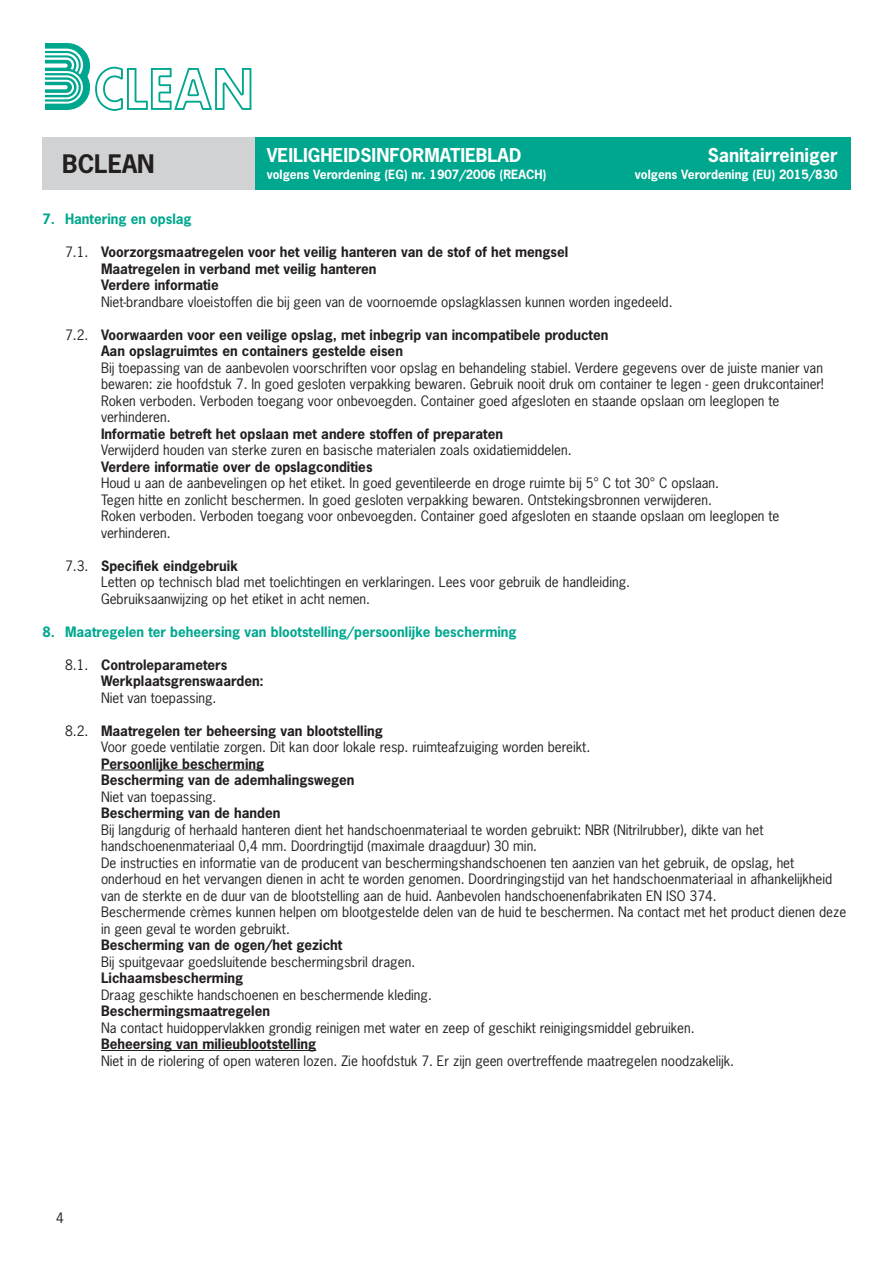
<style>
.page{position:relative;width:893px;height:1263px;background:#fff}
.page>*{position:absolute;margin:0;border:0;box-sizing:border-box;transform-origin:0 0}
.t1{font:700 24px "News Gothic Std";color:#231f20}
.t2{font:700 18px "News Gothic Std";color:#fff}
.t3{font:13.5px/16.5px "News Gothic Std";color:#231f20}
.t4{font:700 13.5px/16.5px "News Gothic Std";color:#231f20}
.t5{font:700 13.5px "News Gothic Std";color:#00a78f}
.t6{font:700 12px "News Gothic Std";color:#fff}
.s1{font-weight:400}
.s2{font-weight:700}
</style>
<div class="page">
<svg style="left:45px;top:43px;width:206px;height:68px"></svg>
<div style="left:43px;top:137px;width:212px;height:53px;background:#d1d2d4"></div>
<div style="left:255px;top:137px;width:595px;height:53px;background:#00a78f"></div>
<hr style="left:101px;top:770px;width:163px;height:1px;background:#231f20">
<hr style="left:101px;top:1050px;width:215px;height:1px;background:#231f20">
<h1 class="t1" style="left:62px;top:148px;width:94px">BCLEAN</h1>
<h2 class="t2" style="left:267px;top:143px;width:256px">VEILIGHEIDSINFORMATIEBLAD</h2>
<h2 class="t2" style="left:708px;top:143px;width:132px">Sanitairreiniger</h2>
<p class="t6" style="left:267px;top:167px;width:281px">volgens Verordening (EG) nr. 1907/2006 (REACH)</p>
<p class="t6" style="left:635px;top:167px;width:204px">volgens Verordening (EU) 2015/830</p>
<p class="t5" style="left:43px;top:210px;width:151px">7. Hantering en opslag</p>
<p class="t4" style="left:101px;top:243px;width:469px;text-indent:-36px"><span class="s1">7.1.</span> Voorzorgsmaatregelen voor het veilig hanteren van de stof of het mengsel<br>Maatregelen in verband met veilig hanteren<br>Verdere informatie</p>
<p class="t3" style="left:101px;top:293px;width:573px">Niet-brandbare vloeistoffen die bij geen van de voornoemde opslagklassen kunnen worden ingedeeld.</p>
<p class="t4" style="left:101px;top:326px;width:509px;text-indent:-36px"><span class="s1">7.2.</span> Voorwaarden voor een veilige opslag, met inbegrip van incompatibele producten<br>Aan opslagruimtes en containers gestelde eisen</p>
<p class="t3" style="left:101px;top:359px;width:724px">Bij toepassing van de aanbevolen voorschriften voor opslag en behandeling stabiel. Verdere gegevens over de juiste manier van bewaren: zie hoofdstuk 7. In goed gesloten verpakking bewaren. Gebruik nooit druk om container te legen - geen drukcontainer!<br>Roken verboden. Verboden toegang voor onbevoegden. Container goed afgesloten en staande opslaan om leeglopen te verhinderen.</p>
<p class="t4" style="left:101px;top:425px;width:403px">Informatie betreft het opslaan met andere stoffen of preparaten</p>
<p class="t3" style="left:101px;top:442px;width:472px">Verwijderd houden van sterke zuren en basische materialen zoals oxidatiemiddelen.</p>
<p class="t4" style="left:101px;top:458px;width:273px">Verdere informatie over de opslagcondities</p>
<p class="t3" style="left:101px;top:475px;width:680px">Houd u aan de aanbevelingen op het etiket. In goed geventileerde en droge ruimte bij 5° C tot 30° C opslaan.<br>Tegen hitte en zonlicht beschermen. In goed gesloten verpakking bewaren. Ontstekingsbronnen verwijderen.<br>Roken verboden. Verboden toegang voor onbevoegden. Container goed afgesloten en staande opslaan om leeglopen te verhinderen.</p>
<p class="t3" style="left:101px;top:557px;width:531px;text-indent:-36px">7.3. <span class="s2">Specifiek eindgebruik<br></span>Letten op technisch blad met toelichtingen en verklaringen. Lees voor gebruik de handleiding.<br>Gebruiksaanwijzing op het etiket in acht nemen.</p>
<p class="t5" style="left:43px;top:622px;width:476px">8. Maatregelen ter beheersing van blootstelling/persoonlijke bescherming</p>
<p class="t4" style="left:101px;top:656px;width:164px;text-indent:-36px"><span class="s1">8.1.</span> Controleparameters<br>Werkplaatsgrenswaarden:</p>
<p class="t3" style="left:101px;top:689px;width:117px">Niet van toepassing.</p>
<p class="t3" style="left:101px;top:722px;width:491px;text-indent:-36px">8.2. <span class="s2">Maatregelen ter beheersing van blootstelling<br></span>Voor goede ventilatie zorgen. Dit kan door lokale resp. ruimteafzuiging worden bereikt.</p>
<p class="t4" style="left:101px;top:755px;width:255px">Persoonlijke bescherming<br>Bescherming van de ademhalingswegen</p>
<p class="t3" style="left:101px;top:788px;width:117px">Niet van toepassing.</p>
<p class="t4" style="left:101px;top:804px;width:181px">Bescherming van de handen</p>
<p class="t3" style="left:101px;top:821px;width:747px">Bij langdurig of herhaald hanteren dient het handschoenmateriaal te worden gebruikt: NBR (Nitrilrubber), dikte van het handschoenenmateriaal 0,4 mm. Doordringtijd (maximale draagduur) 30 min.<br>De instructies en informatie van de producent van beschermingshandschoenen ten aanzien van het gebruik, de opslag, het onderhoud en het vervangen dienen in acht te worden genomen. Doordringingstijd van het handschoenmateriaal in afhankelijkheid van de sterkte en de duur van de blootstelling aan de huid. Aanbevolen handschoenenfabrikaten EN ISO 374.<br>Beschermende crèmes kunnen helpen om blootgestelde delen van de huid te beschermen. Na contact met het product dienen deze in geen geval te worden gebruikt.</p>
<p class="t4" style="left:101px;top:936px;width:243px">Bescherming van de ogen/het gezicht</p>
<p class="t3" style="left:101px;top:953px;width:316px">Bij spuitgevaar goedsluitende beschermingsbril dragen.</p>
<p class="t4" style="left:101px;top:969px;width:144px">Lichaamsbescherming</p>
<p class="t3" style="left:101px;top:986px;width:332px">Draag geschikte handschoenen en beschermende kleding.</p>
<p class="t4" style="left:101px;top:1002px;width:170px">Beschermingsmaatregelen</p>
<p class="t3" style="left:101px;top:1019px;width:595px">Na contact huidoppervlakken grondig reinigen met water en zeep of geschikt reinigingsmiddel gebruiken.</p>
<p class="t4" style="left:101px;top:1035px;width:217px">Beheersing van milieublootstelling</p>
<p class="t3" style="left:101px;top:1052px;width:635px">Niet in de riolering of open wateren lozen. Zie hoofdstuk 7. Er zijn geen overtreffende maatregelen noodzakelijk.</p>
<p class="t3" style="left:56px;top:1210px;width:9px">4</p>
</div>
